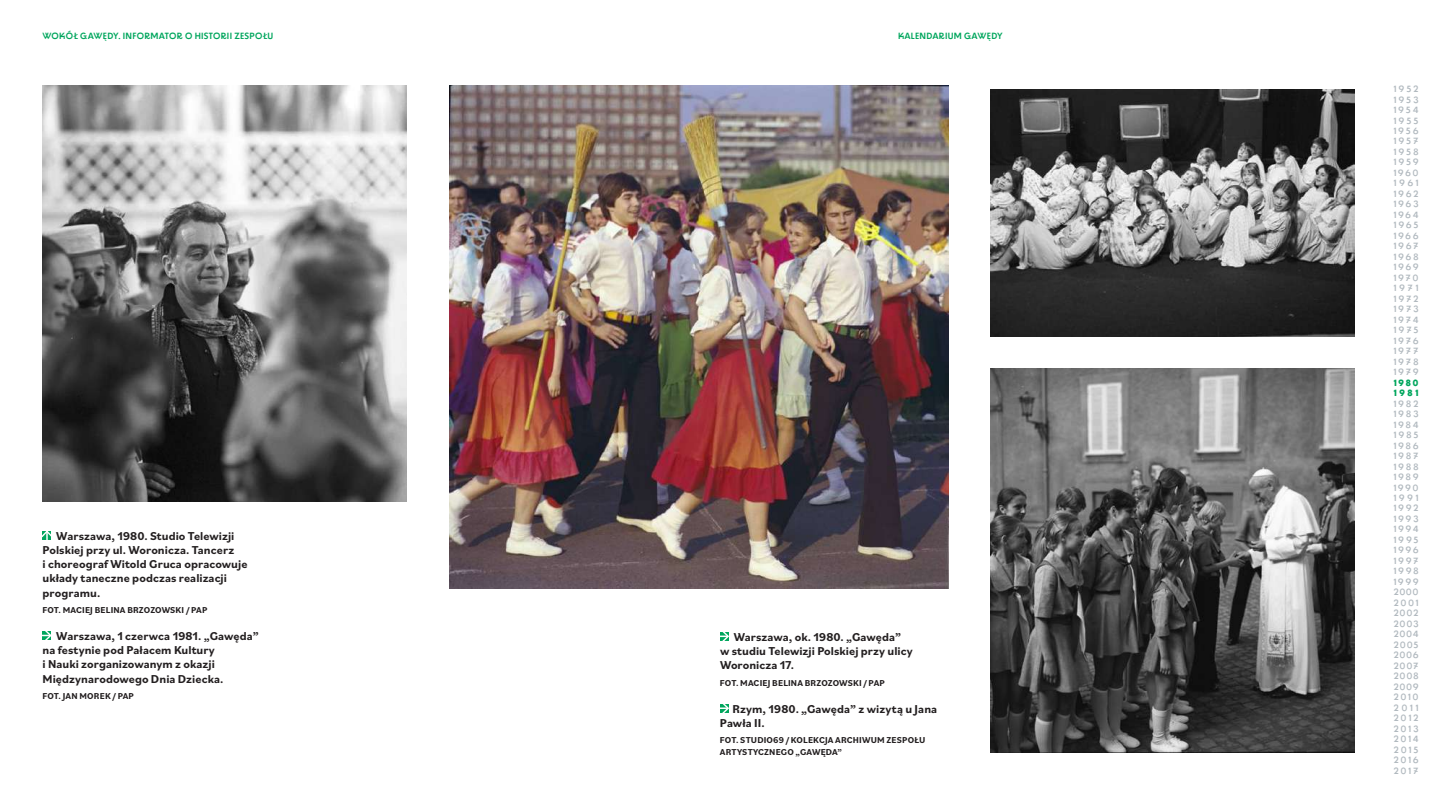
<style>
.page{position:relative;width:1440px;height:810px;background:#fff}
.page>*{position:absolute;margin:0;border:0;box-sizing:border-box;transform-origin:0 0}
.t1{font:700 12px/14.2px "Bilo";letter-spacing:.005em;color:#231f20}
.t2{font:9px/10.5px "BD Supper";letter-spacing:.175em;color:#b1b9bf;text-align:justify}
.t3{font:700 9px/12.1px "Bilo";letter-spacing:.015em;color:#231f20}
.t4{font:9px "BD Supper";letter-spacing:.025em;color:#00a65d}
.t5{font:700 9px/10.5px "BD Supper";letter-spacing:.19em;color:#00a65d}
</style>
<div class="page">
<img style="left:991px;top:369px;width:364px;height:384px">
<img style="left:43px;top:85px;width:363px;height:416px">
<img style="left:991px;top:89px;width:364px;height:247px">
<img style="left:449px;top:85px;width:499px;height:503px">
<svg style="left:43px;top:531px;width:8px;height:9px"></svg>
<svg style="left:43px;top:631px;width:8px;height:9px"></svg>
<svg style="left:720px;top:632px;width:9px;height:9px"></svg>
<svg style="left:720px;top:704px;width:9px;height:9px"></svg>
<p class="t4" style="left:43px;top:31px;width:232px">WOKÓŁ GAWĘDY. INFORMATOR O HISTORII ZESPOŁU</p>
<p class="t4" style="left:898px;top:31px;width:106px">KALENDARIUM GAWĘDY</p>
<p class="t1" style="left:43px;top:528px;width:206px;text-indent:14px">Warszawa, 1980. Studio Telewizji<br>Polskiej przy ul. Woronicza. Tancerz<br>i choreograf Witold Gruca opracowuje układy taneczne podczas realizacji programu.</p>
<p class="t3" style="left:43px;top:604px;width:166px">FOT. MACIEJ BELINA BRZOZOWSKI / PAP</p>
<p class="t1" style="left:43px;top:628px;width:218px;text-indent:14px">Warszawa, 1 czerwca 1981. „Gawęda” na festynie pod Pałacem Kultury<br>i Nauki zorganizowanym z okazji Międzynarodowego Dnia Dziecka.</p>
<p class="t3" style="left:43px;top:690px;width:93px">FOT. JAN MOREK / PAP</p>
<p class="t1" style="left:720px;top:629px;width:194px;text-indent:14px">Warszawa, ok. 1980. „Gawęda” w studiu Telewizji Polskiej przy ulicy<br>Woronicza 17.</p>
<p class="t3" style="left:720px;top:676px;width:166px">FOT. MACIEJ BELINA BRZOZOWSKI / PAP</p>
<p class="t1" style="left:720px;top:701px;width:219px;text-indent:13px">Rzym, 1980. „Gawęda” z wizytą u Jana<br>Pawła II.</p>
<p class="t3" style="left:720px;top:734px;width:207px">FOT. STUDIO69 / KOLEKCJA ARCHIWUM ZESPOŁU<br>ARTYSTYCZNEGO „GAWĘDA”</p>
<p class="t2" style="left:1393px;top:84px;width:27px">1952<br>1953<br>1954<br>1955<br>1956<br>1957<br>1958<br>1959<br>1960<br>1961<br>1962<br>1963<br>1964<br>1965<br>1966<br>1967<br>1968<br>1969<br>1970<br>1971<br>1972<br>1973<br>1974<br>1975<br>1976<br>1977<br>1978<br>1979</p>
<p class="t5" style="left:1393px;top:377px;width:27px">1980<br>1981</p>
<p class="t2" style="left:1393px;top:399px;width:27px">1982<br>1983<br>1984<br>1985<br>1986<br>1987<br>1988<br>1989<br>1990<br>1991<br>1992<br>1993<br>1994<br>1995<br>1996<br>1997<br>1998<br>1999<br>2000<br>2001<br>2002<br>2003<br>2004<br>2005<br>2006<br>2007<br>2008<br>2009<br>2010<br>2011<br>2012<br>2013<br>2014<br>2015<br>2016<br>2017</p>
</div>
